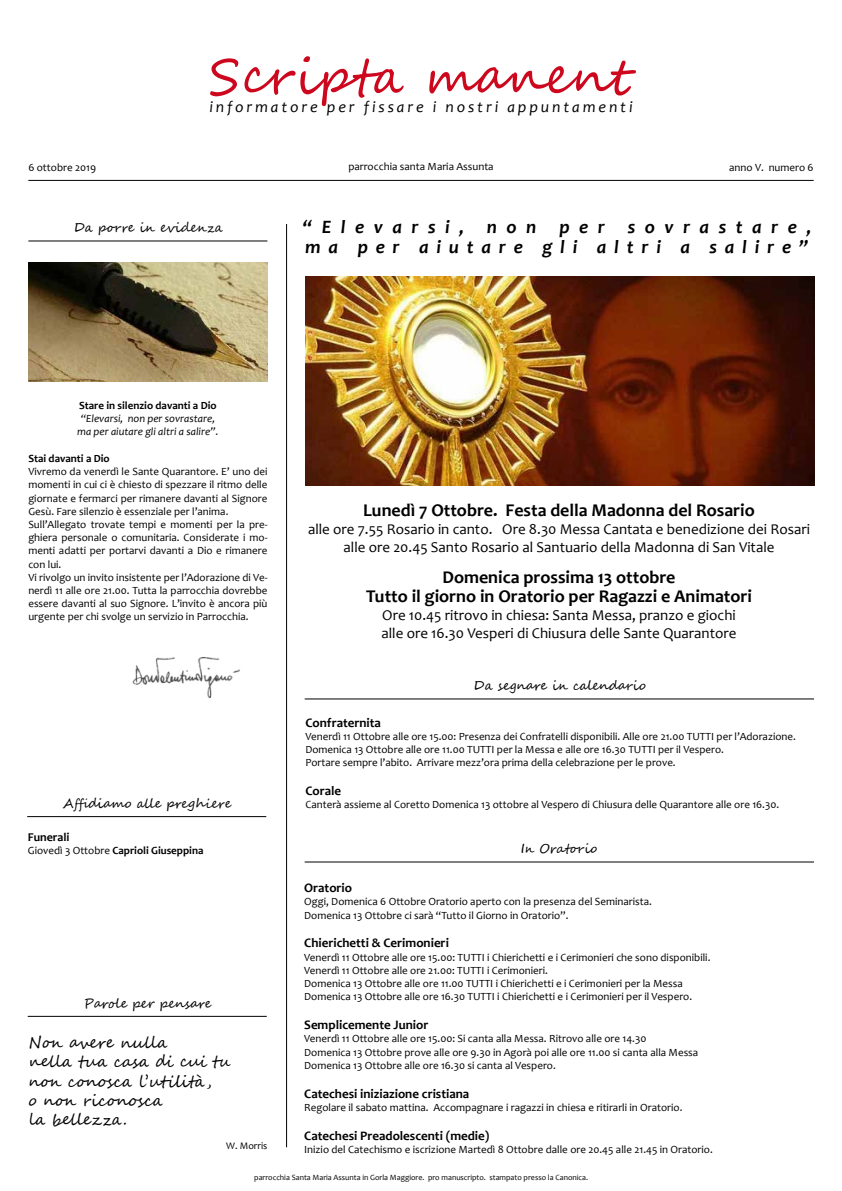
<style>
.page{position:relative;width:842px;height:1191px;background:#fff}
.page>*{position:absolute;margin:0;border:0;box-sizing:border-box;transform-origin:0 0}
.t1{font:50px "Segoe Script";letter-spacing:.01em;color:#cd071e}
.t2{font:italic 700 19px/19.2px "Candara";letter-spacing:.455em;color:#000}
.t3{font:700 18px/19px "Candara";color:#000;text-align:center}
.t4{font:16px/19.2px "Segoe Script";color:#000}
.t5{font:italic 16px "Candara";letter-spacing:.18em;color:#000}
.t6{font:15px/18px "Candara";color:#000;text-align:center}
.t7{font:700 13px "Candara";color:#000}
.t8{font:13px "Segoe Script";color:#000}
.t9{font:13px "Segoe Script";letter-spacing:-.02em;color:#000}
.t10{font:700 12px "Candara";color:#000}
.t11{font:11px/13.2px "Candara";color:#000}
.t12{font:700 11px "Candara";color:#000}
.t13{font:italic 11px/13.2px "Candara";color:#000;text-align:center}
.t14{font:10px "Candara";color:#000}
.t15{font:8px "Candara";color:#000}
.s1{font-weight:400}
</style>
<div class="page">
<hr style="left:28px;top:180px;width:786px;height:1px;background:#000">
<hr style="left:286px;top:224px;width:1px;height:923px;background:#000">
<hr style="left:28px;top:1016px;width:239px;height:1px;background:#000">
<img style="left:132px;top:657px;width:108px;height:42px">
<hr style="left:27px;top:816px;width:239px;height:1px;background:#000">
<hr style="left:28px;top:241px;width:239px;height:1px;background:#000">
<img style="left:28px;top:262px;width:239px;height:119px">
<hr style="left:305px;top:699px;width:509px;height:1px;background:#000">
<hr style="left:305px;top:862px;width:509px;height:1px;background:#000">
<img style="left:306px;top:277px;width:508px;height:209px">
<h1 class="t1" style="left:209px;top:36px;width:421px">Scripta manent</h1>
<h3 class="t5" style="left:209px;top:97px;width:425px">informatore per fissare i nostri appuntamenti</h3>
<p class="t11" style="left:348px;top:160px;width:147px">parrocchia santa Maria Assunta</p>
<p class="t11" style="left:28px;top:161px;width:69px">6 ottobre 2019</p>
<p class="t11" style="left:729px;top:160px;width:86px">anno V. numero 6</p>
<p class="t8" style="left:74px;top:217px;width:151px">Da porre in evidenza</p>
<h2 class="t2" style="left:303px;top:217px;width:510px">“Elevarsi, non per sovrastare, ma per aiutare gli altri a salire”</h2>
<p class="t12" style="left:79px;top:398px;width:139px">Stare in silenzio davanti a Dio</p>
<p class="t13" style="left:77px;top:412px;width:143px">“Elevarsi, non per sovrastare, ma per aiutare gli altri a salire”.</p>
<p class="t12" style="left:28px;top:451px;width:83px">Stai davanti a Dio</p>
<p class="t11" style="left:28px;top:465px;width:241px">Vivremo da venerdì le Sante Quarantore. E’ uno dei momenti in cui ci è chiesto di spezzare il ritmo delle giornate e fermarci per rimanere davanti al Signore Gesù. Fare silenzio è essenziale per l’anima.<br>Sull’Allegato trovate tempi e momenti per la pre&shy;ghiera personale o comunitaria. Considerate i mo&shy;menti adatti per portarvi davanti a Dio e rimanere con lui.<br>Vi rivolgo un invito insistente per l’Adorazione di Ve&shy;nerdì 11 alle ore 21.00. Tutta la parrocchia dovrebbe essere davanti al suo Signore. L’invito è ancora più urgente per chi svolge un servizio in Parrocchia.</p>
<h3 class="t3" style="left:363px;top:500px;width:393px">Lunedì 7 Ottobre. Festa della Madonna del Rosario</h3>
<h3 class="t6" style="left:308px;top:519px;width:503px">alle ore 7.55 Rosario in canto. Ore 8.30 Messa Cantata e benedizione dei Rosari alle ore 20.45 Santo Rosario al Santuario della Madonna di San Vitale</h3>
<h3 class="t3" style="left:366px;top:567px;width:387px">Domenica prossima 13 ottobre<br>Tutto il giorno in Oratorio per Ragazzi e Animatori</h3>
<h3 class="t6" style="left:381px;top:605px;width:356px;text-align:left">Ore 10.45 ritrovo in chiesa: Santa Messa, pranzo e giochi alle ore 16.30 Vesperi di Chiusura delle Sante Quarantore</h3>
<p class="t8" style="left:473px;top:675px;width:174px">Da segnare in calendario</p>
<p class="t7" style="left:305px;top:714px;width:77px">Confraternita</p>
<p class="t11" style="left:305px;top:730px;width:492px">Venerdì 11 Ottobre alle ore 15.00: Presenza dei Confratelli disponibili. Alle ore 21.00 TUTTI per l’Adorazione.<br>Domenica 13 Ottobre alle ore 11.00 TUTTI per la Messa e alle ore 16.30 TUTTI per il Vespero.<br>Portare sempre l’abito. Arrivare mezz’ora prima della celebrazione per le prove.</p>
<p class="t7" style="left:305px;top:783px;width:37px">Corale</p>
<p class="t11" style="left:305px;top:798px;width:475px">Canterà assieme al Coretto Domenica 13 ottobre al Vespero di Chiusura delle Quarantore alle ore 16.30.</p>
<p class="t8" style="left:521px;top:838px;width:78px">In Oratorio</p>
<p class="t7" style="left:304px;top:880px;width:49px">Oratorio</p>
<p class="t11" style="left:304px;top:895px;width:349px">Oggi, Domenica 6 Ottobre Oratorio aperto con la presenza del Seminarista.<br>Domenica 13 Ottobre ci sarà “Tutto il Giorno in Oratorio”.</p>
<p class="t7" style="left:304px;top:935px;width:146px">Chierichetti &amp; Cerimonieri</p>
<p class="t11" style="left:304px;top:950px;width:408px">Venerdì 11 Ottobre alle ore 15.00: TUTTI i Chierichetti e i Cerimonieri che sono disponibili.<br>Venerdì 11 Ottobre alle ore 21.00: TUTTI i Cerimonieri.<br>Domenica 13 Ottobre alle ore 11.00 TUTTI i Chierichetti e i Cerimonieri per la Messa Domenica 13 Ottobre alle ore 16.30 TUTTI i Chierichetti e i Cerimonieri per il Vespero.</p>
<p class="t7" style="left:304px;top:1016px;width:126px">Semplicemente Junior</p>
<p class="t11" style="left:304px;top:1032px;width:396px">Venerdì 11 Ottobre alle ore 15.00: Si canta alla Messa. Ritrovo alle ore 14.30<br>Domenica 13 Ottobre prove alle ore 9.30 in Agorà poi alle ore 11.00 si canta alla Messa<br>Domenica 13 Ottobre alle ore 16.30 si canta al Vespero.</p>
<p class="t7" style="left:304px;top:1085px;width:167px">Catechesi iniziazione cristiana</p>
<p class="t11" style="left:304px;top:1100px;width:380px">Regolare il sabato mattina. Accompagnare i ragazzi in chiesa e ritirarli in Oratorio.</p>
<p class="t7" style="left:304px;top:1127px;width:187px">Catechesi Preadolescenti (medie)</p>
<p class="t11" style="left:304px;top:1142px;width:410px">Inizio del Catechismo e iscrizione Martedì 8 Ottobre dalle ore 20.45 alle 21.45 in Oratorio.</p>
<p class="t8" style="left:63px;top:793px;width:170px">Affidiamo alle preghiere</p>
<p class="t10" style="left:28px;top:829px;width:43px">Funerali</p>
<p class="t12" style="left:28px;top:843px;width:177px"><span class="s1">Giovedì 3 Ottobre</span> Caprioli Giuseppina</p>
<p class="t9" style="left:84px;top:992px;width:129px">Parole per pensare</p>
<h3 class="t4" style="left:28px;top:1033px;width:204px">Non avere nulla<br>nella tua casa di cui tu non conosca l’utilità,<br>o non riconosca<br>la bellezza.</h3>
<p class="t14" style="left:226px;top:1139px;width:43px">W. Morris</p>
<p class="t15" style="left:254px;top:1172px;width:335px">parrocchia Santa Maria Assunta in Gorla Maggiore. pro manuscripto. stampato presso la Canonica.</p>
</div>
